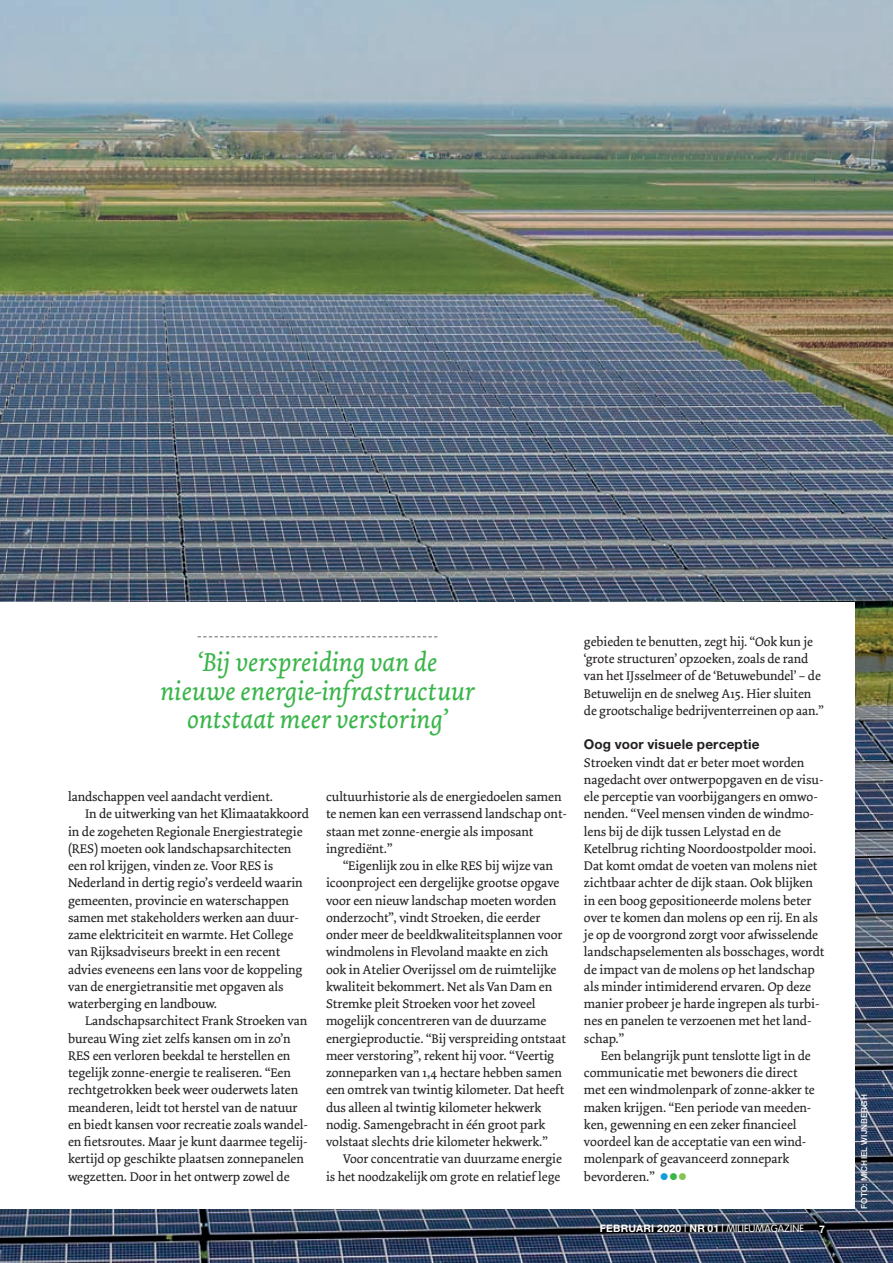
<style>
.page{position:relative;width:893px;height:1263px;background:#fff}
.page>*{position:absolute;margin:0;border:0;box-sizing:border-box;transform-origin:0 0}
.t1{font:italic 27px/28.5px "Dolly";color:#3ab54a;text-align:center}
.t2{font:700 13.5px "Helvetica Neue LT Std";letter-spacing:.015em;color:#231f20}
.t3{font:13.2px/17.2px "Dolly";letter-spacing:-.005em;color:#231f20}
.t4{font:700 10.5px "Helvetica Neue LT Std";color:#fff}
.t5{font:700 10.35px "Helvetica Neue LT Std";letter-spacing:.025em;color:#fff}
.t6{font:500 8.25px "Helvetica Neue LT Std";letter-spacing:.01em;color:#fff}
.s1{color:#119eda}
.s2{color:#3ab54a}
.s3{color:#83c555}
.s4{font-family:"VAG Rounded";font-weight:300}
</style>
<div class="page">
<img style="left:0;top:0;width:893px;height:1263px">
<div style="left:0;top:603px;width:855px;height:606px;background:#fff"></div>
<svg style="left:198px;top:636px;width:239px;height:1px"></svg>
<h1 class="t1" style="left:161px;top:649px;width:315px">‘Bij verspreiding van de nieuwe energie-infrastructuur ontstaat meer verstoring’</h1>
<p class="t3" style="left:68px;top:788px;width:207px">landschappen veel aandacht verdient.</p>
<p class="t3" style="left:85px;top:806px;width:225px">In de uitwerking van het Klimaatakkoord</p>
<p class="t3" style="left:68px;top:823px;width:236px">in de zogeheten Regionale Energiestrategie</p>
<p class="t3" style="left:68px;top:840px;width:225px">(RES) moeten ook landschapsarchitecten</p>
<p class="t3" style="left:68px;top:857px;width:207px">een rol krijgen, vinden ze. Voor RES is</p>
<p class="t3" style="left:68px;top:875px;width:236px">Nederland in dertig regio’s verdeeld waarin</p>
<p class="t3" style="left:68px;top:892px;width:222px">gemeenten, provincie en waterschappen</p>
<p class="t3" style="left:68px;top:909px;width:232px">samen met stakeholders werken aan duur-</p>
<p class="t3" style="left:68px;top:926px;width:227px">zame elektriciteit en warmte. Het College</p>
<p class="t3" style="left:68px;top:944px;width:214px">van Rijksadviseurs breekt in een recent</p>
<p class="t3" style="left:68px;top:961px;width:236px">advies eveneens een lans voor de koppeling</p>
<p class="t3" style="left:68px;top:978px;width:217px">van de energietransitie met opgaven als</p>
<p class="t3" style="left:68px;top:995px;width:151px">waterberging en landbouw.</p>
<p class="t3" style="left:85px;top:1013px;width:224px">Landschapsarchitect Frank Stroeken van</p>
<p class="t3" style="left:68px;top:1030px;width:224px">bureau Wing ziet zelfs kansen om in zo’n</p>
<p class="t3" style="left:68px;top:1047px;width:224px">RES een verloren beekdal te herstellen en</p>
<p class="t3" style="left:68px;top:1064px;width:224px">tegelijk zonne-energie te realiseren. “Een</p>
<p class="t3" style="left:68px;top:1082px;width:232px">rechtgetrokken beek weer ouderwets laten</p>
<p class="t3" style="left:68px;top:1099px;width:231px">meanderen, leidt tot herstel van de natuur</p>
<p class="t3" style="left:68px;top:1116px;width:241px">en biedt kansen voor recreatie zoals wandel-</p>
<p class="t3" style="left:68px;top:1133px;width:241px">en fietsroutes. Maar je kunt daarmee tegelij-</p>
<p class="t3" style="left:68px;top:1151px;width:237px">kertijd op geschikte plaatsen zonnepanelen</p>
<p class="t3" style="left:68px;top:1168px;width:223px">wegzetten. Door in het ontwerp zowel de</p>
<p class="t3" style="left:326px;top:788px;width:242px">cultuurhistorie als de energiedoelen samen te nemen kan een verrassend landschap ont&shy;staan met zonne-energie als imposant ingrediënt.”</p>
<p class="t3" style="left:326px;top:857px;width:241px;text-indent:17px">“Eigenlijk zou in elke RES bij wijze van icoonproject een dergelijke grootse opgave voor een nieuw landschap moeten worden onderzocht”, vindt Stroeken, die eerder onder meer de beeldkwaliteitsplannen voor windmolens in Flevoland maakte en zich ook in Atelier Overijssel om de ruimtelijke kwaliteit bekommert. Net als Van Dam en Stremke pleit Stroeken voor het zoveel mogelijk concentreren van de duurzame energieproductie. “Bij verspreiding ontstaat meer verstoring”, rekent hij voor. “Veertig zonneparken van 1,4 hectare hebben samen een omtrek van twintig kilometer. Dat heeft dus alleen al twintig kilometer hekwerk nodig. Samengebracht in één groot park volstaat slechts drie kilometer hekwerk.”</p>
<p class="t3" style="left:326px;top:1151px;width:237px;text-align:right">Voor concentratie van duurzame energie<br>is het noodzakelijk om grote en relatief lege</p>
<p class="t3" style="left:584px;top:633px;width:241px">gebieden te benutten, zegt hij. “Ook kun je ‘grote structuren’ opzoeken, zoals de rand van het IJsselmeer of de ‘Betuwebundel’ – de Betuwelijn en de snelweg A15. Hier sluiten de grootschalige bedrijventerreinen op aan.”</p>
<p class="t2" style="left:584px;top:736px;width:177px">Oog voor visuele perceptie</p>
<p class="t3" style="left:584px;top:754px;width:242px">Stroeken vindt dat er beter moet worden nagedacht over ontwerpopgaven en de visu&shy;ele perceptie van voorbijgangers en omwo&shy;nenden. “Veel mensen vinden de windmo&shy;lens bij de dijk tussen Lelystad en de Ketelbrug richting Noordoostpolder mooi.<br>Dat komt omdat de voeten van molens niet zichtbaar achter de dijk staan. Ook blijken in een boog gepositioneerde molens beter over te komen dan molens op een rij. En als je op de voorgrond zorgt voor afwisselende landschapselementen als bosschages, wordt de impact van de molens op het landschap als minder intimiderend ervaren. Op deze manier probeer je harde ingrepen als turbi&shy;nes en panelen te verzoenen met het land&shy;schap.”</p>
<p class="t3" style="left:584px;top:1047px;width:232px;text-indent:17px">Een belangrijk punt tenslotte ligt in de communicatie met bewoners die direct met een windmolenpark of zonne-akker te maken krijgen. “Een periode van meeden&shy;ken, gewenning en een zeker financieel voordeel kan de acceptatie van een wind&shy;molenpark of geavanceerd zonnepark bevorderen.” <span class="s1">●</span><span class="s2">●</span><span class="s3">●</span></p>
<p class="t5" style="left:600px;top:1222px;width:206px">FEBRUARI 2020 <span class="s4">|</span> NR 01 <span class="s4">| MILIEUMAGAZINE</span></p>
<p class="t4" style="left:819px;top:1222px;width:7px">7</p>
<p class="t6" style="left:859px;top:1209px;width:116px;rotate:-90deg">FOTO: MICHIEL WIJNBERGH</p>
</div>
